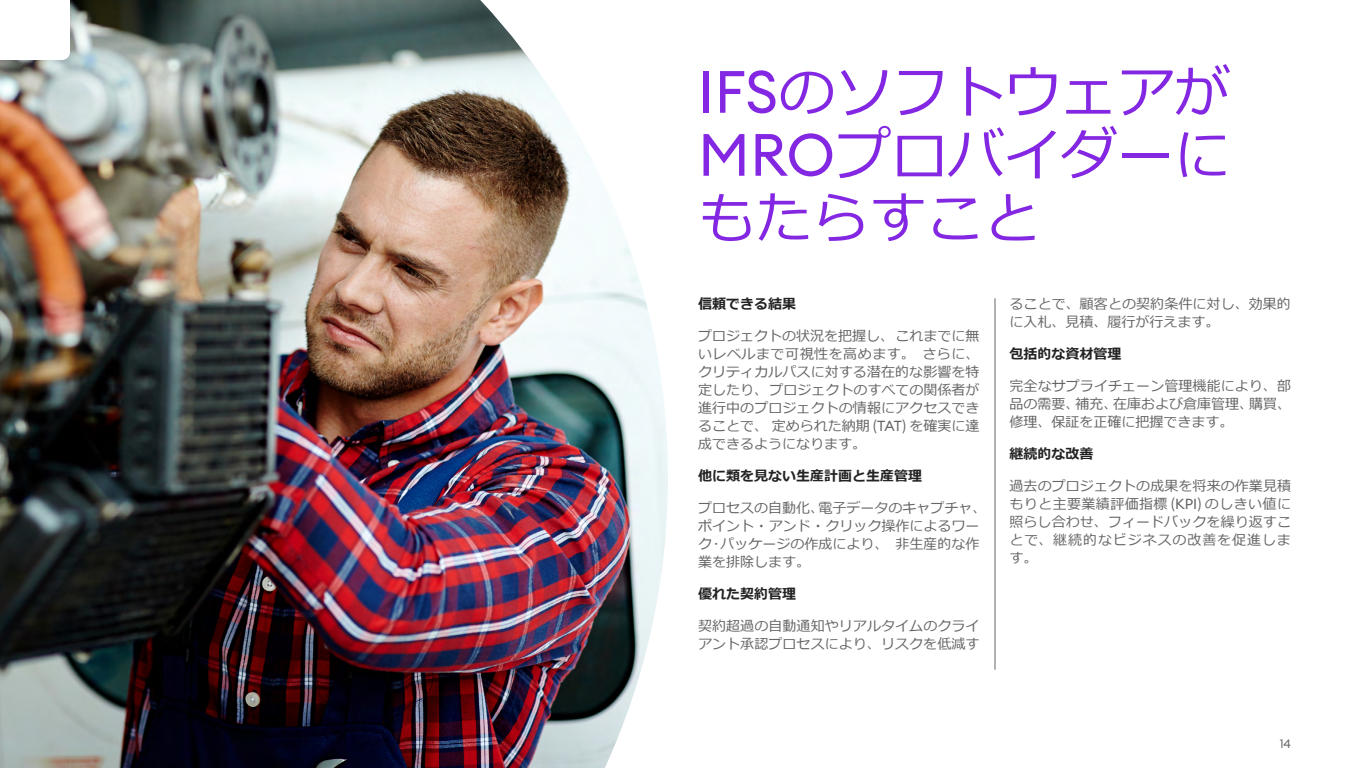
<style>
.page{position:relative;width:1366px;height:768px;background:#fff}
.page>*{position:absolute;margin:0;border:0;box-sizing:border-box;transform-origin:0 0}
.t1{font:57px/63px "Meiryo";letter-spacing:-.01em;color:#8427e2;text-align:justify}
.t2{font:14px/18px "Meiryo";letter-spacing:.005em;color:#656565;text-align:justify}
.t3{font:700 14px "Meiryo";color:#232323}
.t4{font:12px "Euclid Circular A";color:#656565}
.s1{font-family:"Euclid Circular A";font-size:58.7px}
.s2{font-family:"Euclid Circular A";font-size:14.4px}
</style>
<div class="page">
<img style="left:0;top:0;width:668px;height:768px">
<hr style="left:994px;top:298px;width:2px;height:372px;background:#656565">
<svg style="left:0;top:0;width:70px;height:60px"></svg>
<h1 class="t1" style="left:698px;top:64px;width:534px"><span class="s1">IFS</span>のソフトウェアが<span class="s1">MRO</span>プロバイダーにもたらすこと</h1>
<p class="t3" style="left:698px;top:294px;width:99px">信頼できる結果</p>
<p class="t2" style="left:698px;top:328px;width:283px">プロジェクトの状況を把握し、これまでに無いレベルまで可視性を高めます。さらに、クリティカルパスに対する潜在的な影響を特定したり、プロジェクトのすべての関係者が進行中のプロジェクトの情報にアクセスできることで、定められた納期 <span class="s2">(TAT)</span> を確実に達成できるようになります。</p>
<p class="t3" style="left:698px;top:466px;width:225px">他に類を見ない生産計画と生産管理</p>
<p class="t2" style="left:698px;top:500px;width:283px">プロセスの自動化､電子データのキャプチャ､ポイント・アンド・クリック操作によるワーク･パッケージの作成により、非生産的な作業を排除します。</p>
<p class="t3" style="left:698px;top:584px;width:99px">優れた契約管理</p>
<p class="t2" style="left:698px;top:618px;width:283px">契約超過の自動通知やリアルタイムのクライアント承認プロセスにより､リスクを低減す</p>
<p class="t2" style="left:1010px;top:296px;width:283px">ることで､顧客との契約条件に対し､効果的に入札､見積､履行が行えます。</p>
<p class="t3" style="left:1010px;top:344px;width:113px">包括的な資材管理</p>
<p class="t2" style="left:1010px;top:378px;width:283px">完全なサプライチェーン管理機能により､部品の需要､補充､在庫および倉庫管理､購買、修理､保証を正確に把握できます。</p>
<p class="t3" style="left:1010px;top:444px;width:85px">継続的な改善</p>
<p class="t2" style="left:1009px;top:478px;width:283px">過去のプロジェクトの成果を将来の作業見積もりと主要業績評価指標 <span class="s2">(KPI)</span> のしきい値に照らし合わせ､フィードバックを繰り返すことで､継続的なビジネスの改善を促進します。</p>
<p class="t4" style="left:1280px;top:736px;width:13px">14</p>
</div>
